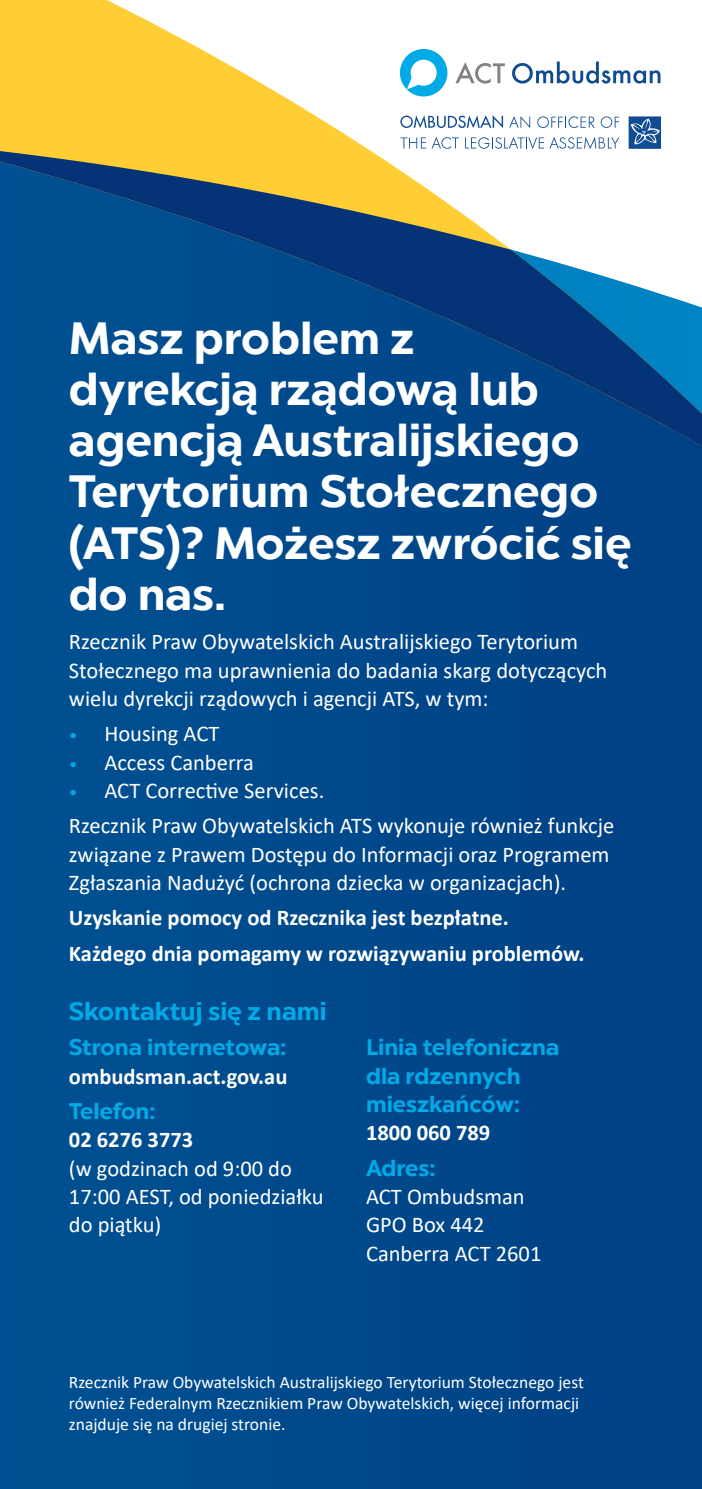
<style>
.page{position:relative;width:702px;height:1489px;background:#fff}
.page>*{position:absolute;margin:0;border:0;box-sizing:border-box;transform-origin:0 0}
.t1{font:700 45px/51.2px "Chronica Pro";color:#fff}
.t2{font:700 25px "Chronica Pro";color:#00aae7}
.t3{font:22.5px/28.2px "Calibri";color:#fff}
.t4{font:700 22.5px/35.2px "Calibri";color:#fff}
.t5{font:700 22.5px/28.2px "Chronica Pro";color:#00aae7}
.t6{font:17.5px/21px "Calibri";color:#fff}
.s1{font-family:"Chronica Pro";color:#00aae7}
</style>
<div class="page">
<svg style="left:0;top:0;width:661px;height:143px"></svg>
<svg style="left:0;top:143px;width:702px;height:347px;background:#356a93"></svg>
<div style="left:0;top:490px;width:702px;height:998px;background:#00498b"></div>
<svg style="left:400px;top:49px;width:47px;height:47px"></svg>
<svg style="left:628px;top:116px;width:33px;height:33px"></svg>
<svg style="left:400px;top:115px;width:103px;height:13px"></svg>
<svg style="left:509px;top:116px;width:21px;height:12px"></svg>
<svg style="left:537px;top:116px;width:82px;height:12px"></svg>
<svg style="left:400px;top:137px;width:59px;height:12px"></svg>
<svg style="left:465px;top:137px;width:154px;height:12px"></svg>
<svg style="left:455px;top:62px;width:50px;height:22px"></svg>
<svg style="left:512px;top:61px;width:148px;height:23px"></svg>
<h1 class="t1" style="left:69px;top:312px;width:564px">Masz problem z<br>dyrekcją rządową lub agencją Australijskiego<br>Terytorium Stołecznego (ATS)? Możesz zwrócić się do nas.</h1>
<p class="t3" style="left:69px;top:627px;width:540px">Rzecznik Praw Obywatelskich Australijskiego Terytorium<br>Stołecznego ma uprawnienia do badania skarg dotyczących wielu dyrekcji rządowych i agencji ATS, w tym:</p>
<p class="t3" style="left:69px;top:719px;width:152px"><span class="s1">•</span> Housing ACT</p>
<p class="t3" style="left:69px;top:747px;width:186px"><span class="s1">•</span> Access Canberra</p>
<p class="t3" style="left:69px;top:772px;width:547px;line-height:35.2px"><span class="s1">•</span> ACT Corrective Services.<br>Rzecznik Praw Obywatelskich ATS wykonuje również funkcje</p>
<p class="t3" style="left:69px;top:839px;width:542px">związane z Prawem Dostępu do Informacji oraz Programem<br>Zgłaszania Nadużyć (ochrona dziecka w organizacjach).</p>
<p class="t4" style="left:69px;top:899px;width:517px">Uzyskanie pomocy od Rzecznika jest bezpłatne.<br>Każdego dnia pomagamy w rozwiązywaniu problemów.</p>
<p class="t2" style="left:69px;top:995px;width:259px">Skontaktuj się z nami</p>
<p class="t5" style="left:69px;top:1033px;width:219px">Strona internetowa:</p>
<p class="t4" style="left:69px;top:1058px;width:220px">ombudsman.act.gov.au</p>
<p class="t5" style="left:69px;top:1096px;width:88px">Telefon:</p>
<p class="t4" style="left:69px;top:1121px;width:126px">02 6276 3773</p>
<p class="t3" style="left:69px;top:1153px;width:256px">(w godzinach od 9:00 do<br>17:00 AEST, od poniedziałku do piątku)</p>
<p class="t5" style="left:366px;top:1033px;width:195px">Linia telefoniczna dla rdzennych mieszkańców:</p>
<p class="t4" style="left:366px;top:1114px;width:126px">1800 060 789</p>
<p class="t5" style="left:366px;top:1153px;width:71px">Adres:</p>
<p class="t3" style="left:366px;top:1181px;width:177px">ACT Ombudsman<br>GPO Box 442<br>Canberra ACT 2601</p>
<p class="t6" style="left:69px;top:1370px;width:516px">Rzecznik Praw Obywatelskich Australijskiego Terytorium Stołecznego jest również Federalnym Rzecznikiem Praw Obywatelskich, więcej informacji znajduje się na drugiej stronie.</p>
</div>
